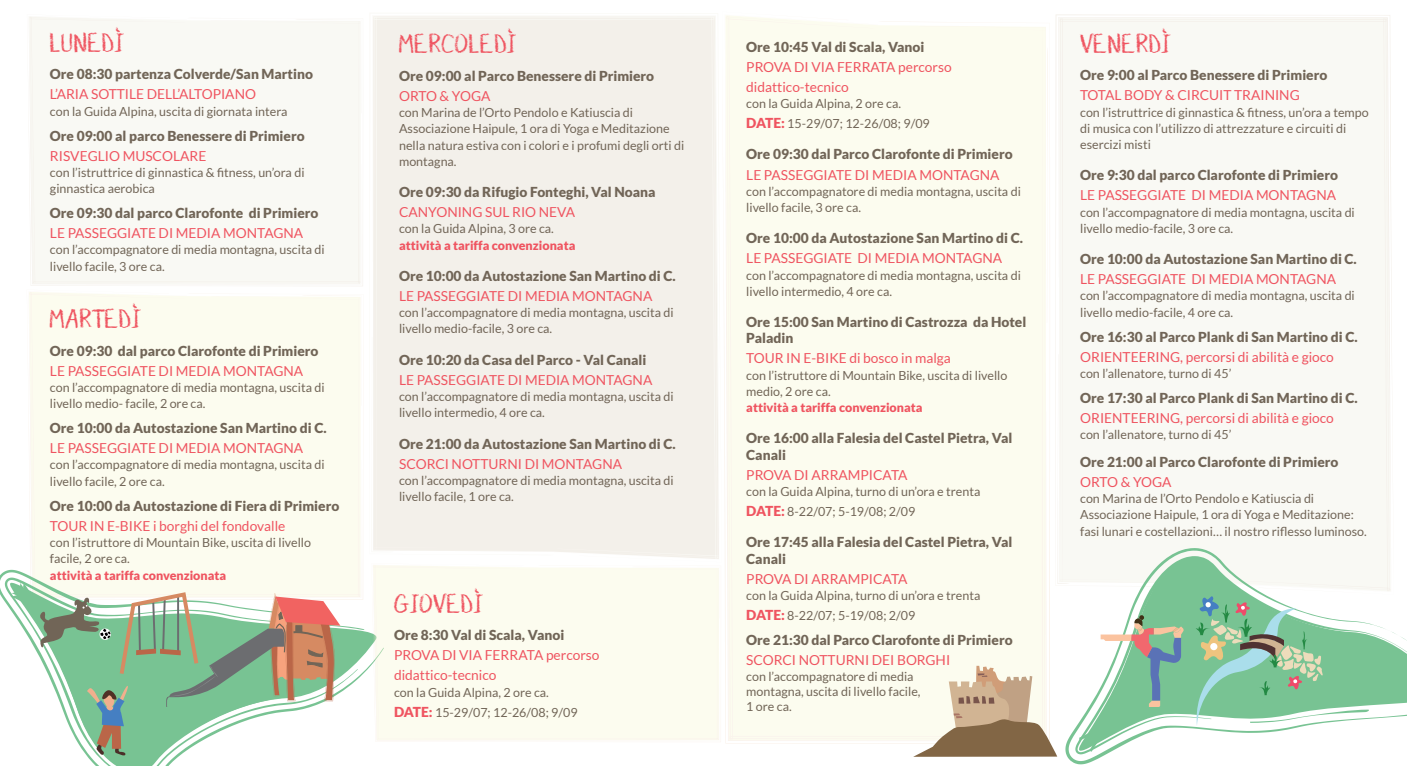
<style>
.page{position:relative;width:1407px;height:766px;background:#fff}
.page>*{position:absolute;margin:0;border:0;box-sizing:border-box;transform-origin:0 0}
.t1{font:25px "DJB Chalk It Up";color:#ef5460}
.t2{font:900 13.75px/16.2px "Lato";color:#716557}
.t3{font:13.75px/20px "Lato";color:#ef5460}
.t4{font:12.5px/16.2px "Lato";color:#716557}
.t5{font:900 12.5px "Lato";color:#ef5460}
.s1{font-weight:900;font-size:13.75px;color:#ef5460}
</style>
<div class="page">
<div style="left:724px;top:15px;width:326px;height:729px;background:#fcfcef"></div>
<svg style="left:913px;top:665px;width:144px;height:91px"></svg>
<div style="left:29px;top:292px;width:332px;height:267px;background:#fcfcef"></div>
<div style="left:1055px;top:14px;width:337px;height:570px;background:#f9f9f4"></div>
<div style="left:373px;top:16px;width:346px;height:543px;background:#f3f0ea"></div>
<svg style="left:1061px;top:543px;width:331px;height:222px;fill:#f9f9f4"></svg>
<svg style="left:1065px;top:547px;width:342px;height:217px"></svg>
<div style="left:32px;top:559px;width:329px;height:10px;background:#fcfcef"></div>
<svg style="left:0;top:569px;width:361px;height:33px;fill:#fcfcef"></svg>
<svg style="left:5px;top:577px;width:356px;height:32px"></svg>
<svg style="left:10px;top:580px;width:358px;height:183px"></svg>
<svg style="left:39px;top:589px;width:301px;height:167px"></svg>
<div style="left:29px;top:17px;width:334px;height:269px;background:#f9f9f4"></div>
<div style="left:371px;top:565px;width:348px;height:176px;background:#fcfcef"></div>
<svg style="left:1100px;top:615px;width:84px;height:91px"></svg>
<svg style="left:1195px;top:594px;width:175px;height:131px"></svg>
<h1 class="t1" style="left:50px;top:26px;width:76px">LUNEDÌ</h1>
<p class="t2" style="left:50px;top:66px;width:265px">Ore 08:30 partenza Colverde/San Martino</p>
<p class="t3" style="left:50px;top:84px;width:208px">L’ARIA SOTTILE DELL’ALTOPIANO</p>
<p class="t4" style="left:50px;top:103px;width:239px">con la Guida Alpina, uscita di giornata intera</p>
<p class="t2" style="left:50px;top:127px;width:256px">Ore 09:00 al parco Benessere di Primiero</p>
<p class="t3" style="left:50px;top:145px;width:158px">RISVEGLIO MUSCOLARE</p>
<p class="t4" style="left:50px;top:164px;width:256px">con l’istruttrice di ginnastica &amp; fitness, un’ora di ginnastica aerobica</p>
<p class="t2" style="left:50px;top:205px;width:270px">Ore 09:30 dal parco Clarofonte di Primiero</p>
<p class="t3" style="left:50px;top:223px;width:255px">LE PASSEGGIATE DI MEDIA MONTAGNA</p>
<p class="t4" style="left:50px;top:241px;width:276px">con l’accompagnatore di media montagna, uscita di livello facile, 3 ore ca.</p>
<h1 class="t1" style="left:50px;top:302px;width:93px">MARTEDÌ</h1>
<p class="t2" style="left:50px;top:342px;width:270px">Ore 09:30 dal parco Clarofonte di Primiero</p>
<p class="t3" style="left:50px;top:360px;width:255px">LE PASSEGGIATE DI MEDIA MONTAGNA</p>
<p class="t4" style="left:50px;top:379px;width:276px">con l’accompagnatore di media montagna, uscita di livello medio- facile, 2 ore ca.</p>
<p class="t2" style="left:50px;top:419px;width:278px">Ore 10:00 da Autostazione San Martino di C.</p>
<p class="t3" style="left:50px;top:438px;width:255px">LE PASSEGGIATE DI MEDIA MONTAGNA</p>
<p class="t4" style="left:50px;top:456px;width:276px">con l’accompagnatore di media montagna, uscita di livello facile, 2 ore ca.</p>
<p class="t2" style="left:50px;top:497px;width:291px">Ore 10:00 da Autostazione di Fiera di Primiero</p>
<p class="t3" style="left:50px;top:515px;width:237px">TOUR IN E-BIKE i borghi del fondovalle</p>
<p class="t4" style="left:50px;top:534px;width:263px">con l’istruttore di Mountain Bike, uscita di livello facile, 2 ore ca.</p>
<p class="t5" style="left:50px;top:567px;width:178px">attività a tariffa convenzionata</p>
<h1 class="t1" style="left:399px;top:27px;width:119px">MERCOLEDÌ</h1>
<p class="t2" style="left:399px;top:67px;width:257px">Ore 09:00 al Parco Benessere di Primiero</p>
<p class="t3" style="left:399px;top:86px;width:93px">ORTO &amp; YOGA</p>
<p class="t4" style="left:399px;top:104px;width:287px">con Marina de l’Orto Pendolo e Katiuscia di Associazione Haipule, 1 ora di Yoga e Meditazione nella natura estiva con i colori e i profumi degli orti di montagna.</p>
<p class="t2" style="left:399px;top:184px;width:258px">Ore 09:30 da Rifugio Fonteghi, Val Noana</p>
<p class="t3" style="left:399px;top:202px;width:177px">CANYONING SUL RIO NEVA</p>
<p class="t4" style="left:399px;top:220px;width:156px">con la Guida Alpina, 3 ore ca.</p>
<p class="t5" style="left:399px;top:238px;width:178px">attività a tariffa convenzionata</p>
<p class="t2" style="left:399px;top:267px;width:278px">Ore 10:00 da Autostazione San Martino di C.</p>
<p class="t3" style="left:399px;top:286px;width:255px">LE PASSEGGIATE DI MEDIA MONTAGNA</p>
<p class="t4" style="left:399px;top:304px;width:276px">con l’accompagnatore di media montagna, uscita di livello medio-facile, 3 ore ca.</p>
<p class="t2" style="left:399px;top:351px;width:249px">Ore 10:20 da Casa del Parco - Val Canali</p>
<p class="t3" style="left:399px;top:369px;width:255px">LE PASSEGGIATE DI MEDIA MONTAGNA</p>
<p class="t4" style="left:399px;top:388px;width:276px">con l’accompagnatore di media montagna, uscita di livello intermedio, 4 ore ca.</p>
<p class="t2" style="left:399px;top:435px;width:278px">Ore 21:00 da Autostazione San Martino di C.</p>
<p class="t3" style="left:399px;top:453px;width:224px">SCORCI NOTTURNI DI MONTAGNA</p>
<p class="t4" style="left:399px;top:472px;width:276px">con l’accompagnatore di media montagna, uscita di livello facile, 1 ore ca.</p>
<h1 class="t1" style="left:394px;top:586px;width:91px">GIOVEDÌ</h1>
<p class="t2" style="left:394px;top:626px;width:172px">Ore 8:30 Val di Scala, Vanoi</p>
<p class="t3" style="left:394px;top:645px;width:207px">PROVA DI VIA FERRATA percorso didattico-tecnico</p>
<p class="t4" style="left:394px;top:682px;width:185px;line-height:20px">con la Guida Alpina, 2 ore ca.<br><span class="s1">DATE:</span> 15-29/07; 12-26/08; 9/09</p>
<p class="t2" style="left:746px;top:38px;width:180px">Ore 10:45 Val di Scala, Vanoi</p>
<p class="t3" style="left:746px;top:57px;width:207px">PROVA DI VIA FERRATA percorso didattico-tecnico</p>
<p class="t4" style="left:746px;top:94px;width:185px;line-height:20px">con la Guida Alpina, 2 ore ca.<br><span class="s1">DATE:</span> 15-29/07; 12-26/08; 9/09</p>
<p class="t2" style="left:746px;top:146px;width:268px">Ore 09:30 dal Parco Clarofonte di Primiero</p>
<p class="t3" style="left:746px;top:164px;width:255px">LE PASSEGGIATE DI MEDIA MONTAGNA</p>
<p class="t4" style="left:746px;top:183px;width:276px">con l’accompagnatore di media montagna, uscita di livello facile, 3 ore ca.</p>
<p class="t2" style="left:746px;top:230px;width:278px">Ore 10:00 da Autostazione San Martino di C.</p>
<p class="t3" style="left:746px;top:248px;width:257px">LE PASSEGGIATE DI MEDIA MONTAGNA</p>
<p class="t4" style="left:746px;top:267px;width:276px">con l’accompagnatore di media montagna, uscita di livello intermedio, 4 ore ca.</p>
<p class="t2" style="left:746px;top:313px;width:282px">Ore 15:00 San Martino di Castrozza da Hotel<br>Paladin</p>
<p class="t3" style="left:746px;top:348px;width:206px">TOUR IN E-BIKE di bosco in malga</p>
<p class="t4" style="left:746px;top:367px;width:263px">con l’istruttore di Mountain Bike, uscita di livello medio, 2 ore ca.</p>
<p class="t5" style="left:746px;top:400px;width:178px">attività a tariffa convenzionata</p>
<p class="t2" style="left:746px;top:430px;width:268px">Ore 16:00 alla Falesia del Castel Pietra, Val<br>Canali</p>
<p class="t3" style="left:746px;top:464px;width:163px">PROVA DI ARRAMPICATA</p>
<p class="t4" style="left:746px;top:481px;width:236px;line-height:20px">con la Guida Alpina, turno di un’ora e trenta<br><span class="s1">DATE:</span> 8-22/07; 5-19/08; 2/09</p>
<p class="t2" style="left:746px;top:533px;width:268px">Ore 17:45 alla Falesia del Castel Pietra, Val<br>Canali</p>
<p class="t3" style="left:746px;top:568px;width:163px">PROVA DI ARRAMPICATA</p>
<p class="t4" style="left:746px;top:585px;width:236px;line-height:20px">con la Guida Alpina, turno di un’ora e trenta<br><span class="s1">DATE:</span> 8-22/07; 5-19/08; 2/09</p>
<p class="t2" style="left:746px;top:631px;width:268px">Ore 21:30 dal Parco Clarofonte di Primiero</p>
<p class="t3" style="left:746px;top:649px;width:205px">SCORCI NOTTURNI DEI BORGHI</p>
<p class="t4" style="left:746px;top:669px;width:176px;line-height:15px">con l’accompagnatore di media montagna, uscita di livello facile,<br>1 ore ca.</p>
<h1 class="t1" style="left:1080px;top:27px;width:92px">VENERDÌ</h1>
<p class="t2" style="left:1080px;top:67px;width:249px">Ore 9:00 al Parco Benessere di Primiero</p>
<p class="t3" style="left:1080px;top:85px;width:221px">TOTAL BODY &amp; CIRCUIT TRAINING</p>
<p class="t4" style="left:1080px;top:104px;width:290px">con l’istruttrice di ginnastica &amp; fitness, un’ora a tempo di musica con l’utilizzo di attrezzature e circuiti di esercizi misti</p>
<p class="t2" style="left:1080px;top:167px;width:259px">Ore 9:30 dal parco Clarofonte di Primiero</p>
<p class="t3" style="left:1080px;top:185px;width:257px">LE PASSEGGIATE DI MEDIA MONTAGNA</p>
<p class="t4" style="left:1080px;top:204px;width:276px">con l’accompagnatore di media montagna, uscita di livello medio-facile, 3 ore ca.</p>
<p class="t2" style="left:1080px;top:250px;width:278px">Ore 10:00 da Autostazione San Martino di C.</p>
<p class="t3" style="left:1080px;top:269px;width:257px">LE PASSEGGIATE DI MEDIA MONTAGNA</p>
<p class="t4" style="left:1080px;top:287px;width:276px">con l’accompagnatore di media montagna, uscita di livello medio-facile, 4 ore ca.</p>
<p class="t2" style="left:1080px;top:328px;width:279px">Ore 16:30 al Parco Plank di San Martino di C.</p>
<p class="t3" style="left:1080px;top:346px;width:255px">ORIENTEERING, percorsi di abilità e gioco</p>
<p class="t4" style="left:1080px;top:365px;width:153px">con l’allenatore, turno di 45’</p>
<p class="t2" style="left:1080px;top:389px;width:279px">Ore 17:30 al Parco Plank di San Martino di C.</p>
<p class="t3" style="left:1080px;top:408px;width:255px">ORIENTEERING, percorsi di abilità e gioco</p>
<p class="t4" style="left:1080px;top:426px;width:153px">con l’allenatore, turno di 45’</p>
<p class="t2" style="left:1080px;top:453px;width:260px">Ore 21:00 al Parco Clarofonte di Primiero</p>
<p class="t3" style="left:1080px;top:471px;width:93px">ORTO &amp; YOGA</p>
<p class="t4" style="left:1080px;top:490px;width:288px">con Marina de l’Orto Pendolo e Katiuscia di<br>Associazione Haipule, 1 ora di Yoga e Meditazione: fasi lunari e costellazioni… il nostro riflesso luminoso.</p>
</div>
